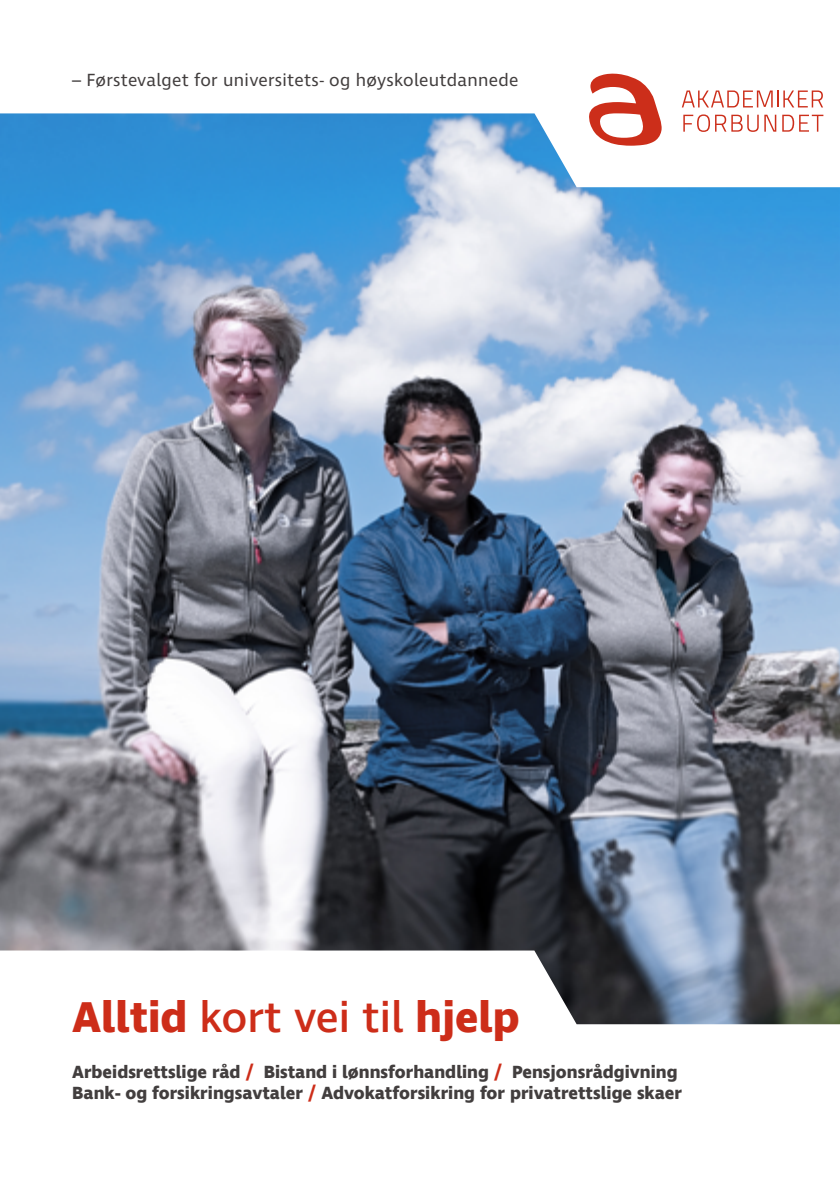
<style>
.page{position:relative;width:840px;height:1191px;background:#fff}
.page>*{position:absolute;margin:0;border:0;box-sizing:border-box;transform-origin:0 0}
.t1{font:700 44px "Ingra";color:#cd2d19}
.t2{font:700 18px "Ingra";color:#423e3e}
.t3{font:18px "Ingra";letter-spacing:.015em;color:#423e3e}
.s1{font-weight:500}
.s2{color:#cd2d19}
</style>
<div class="page">
<img style="left:0;top:113px;width:839px;height:911px">
<svg style="left:584px;top:73px;width:77px;height:73px"></svg>
<svg style="left:682px;top:90px;width:140px;height:17px"></svg>
<svg style="left:683px;top:114px;width:75px;height:18px"></svg>
<svg style="left:764px;top:115px;width:11px;height:17px"></svg>
<svg style="left:781px;top:115px;width:41px;height:17px"></svg>
<p class="t3" style="left:72px;top:68px;width:447px">– Førstevalget for universitets- og høyskoleutdannede</p>
<p class="t1" style="left:72px;top:989px;width:449px">Alltid <span class="s1">kort vei til</span> hjelp</p>
<p class="t2" style="left:72px;top:1060px;width:606px">Arbeidsrettslige råd <span class="s2">/</span> Bistand i lønnsforhandling <span class="s2">/</span> Pensjonsrådgivning</p>
<p class="t2" style="left:72px;top:1081px;width:611px">Bank- og forsikringsavtaler <span class="s2">/</span> Advokatforsikring for privatrettslige skaer</p>
</div>
